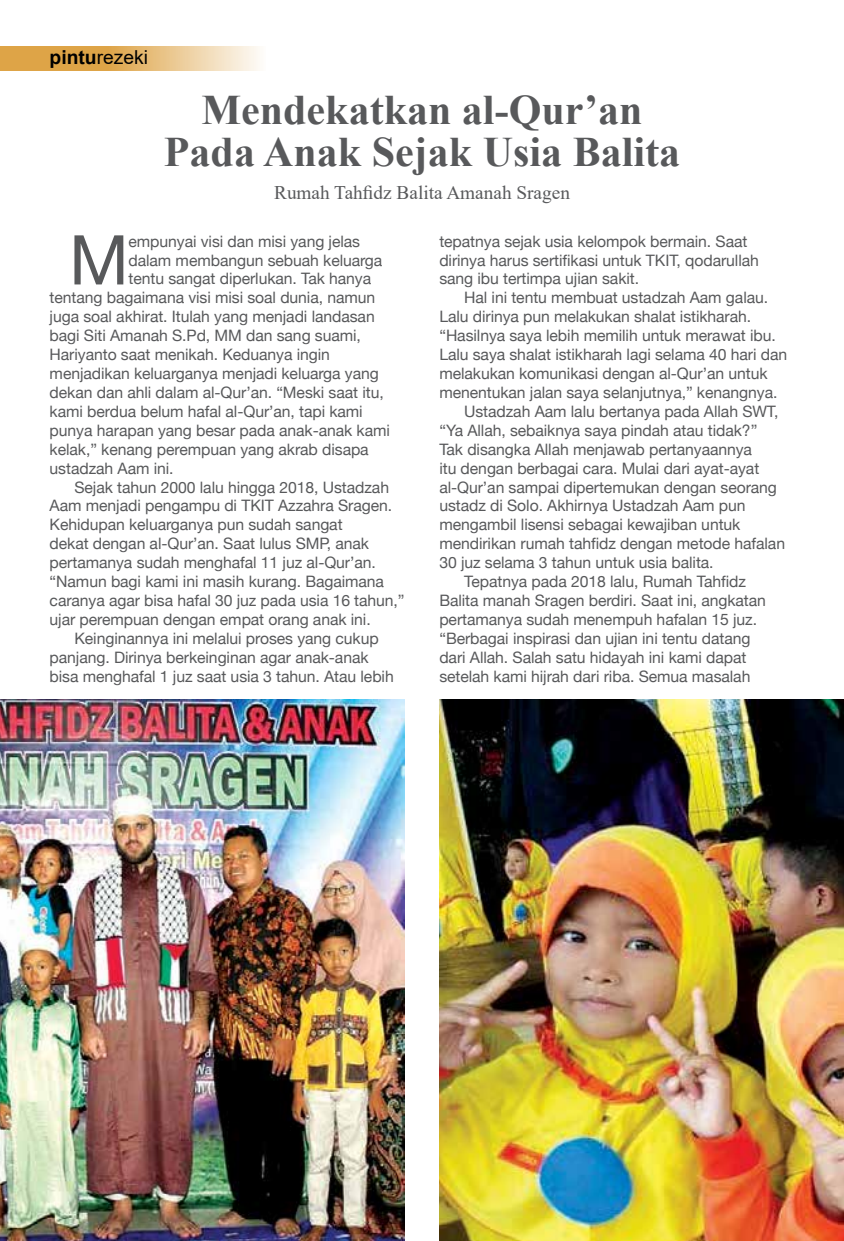
<style>
.page{position:relative;width:844px;height:1241px;background:#fff}
.page>*{position:absolute;margin:0;border:0;box-sizing:border-box;transform-origin:0 0}
.t1{font:68.77px "Helvetica Neue";color:#58595b}
.t2{font:700 42px/42px "Times New Roman";color:#58595b;text-align:center}
.t3{font:19.25px "Times New Roman";color:#58595b}
.t4{font:19.25px "Arial";color:#000}
.t5{font:15.75px/18.9px "Helvetica Neue";letter-spacing:-.005em;color:#58595b}
.s1{font-weight:700}
</style>
<div class="page">
<svg style="left:0;top:46px;width:259px;height:25px;background:#e6bc79"></svg>
<img style="left:0;top:699px;width:404px;height:541px">
<img style="left:439px;top:699px;width:404px;height:541px">
<p class="t4" style="left:50px;top:44px;width:100px"><span class="s1">pintu</span>rezeki</p>
<h2 class="t2" style="left:164px;top:88px;width:517px">Mendekatkan al-Qur’an<br>Pada Anak Sejak Usia Balita</h2>
<p class="t3" style="left:274px;top:179px;width:297px">Rumah Tahfidz Balita Amanah Sragen</p>
<h1 class="t1" style="left:69px;top:219px;width:61px">M</h1>
<p class="t5" style="left:128px;top:231px;width:233px">empunyai visi dan misi yang jelas</p>
<p class="t5" style="left:128px;top:250px;width:255px">dalam membangun sebuah keluarga</p>
<p class="t5" style="left:128px;top:269px;width:244px">tentu sangat diperlukan. Tak hanya</p>
<p class="t5" style="left:50px;top:288px;width:327px">tentang bagaimana visi misi soal dunia, namun</p>
<p class="t5" style="left:50px;top:307px;width:326px">juga soal akhirat. Itulah yang menjadi landasan</p>
<p class="t5" style="left:50px;top:326px;width:313px">bagi Siti Amanah S.Pd, MM dan sang suami,</p>
<p class="t5" style="left:50px;top:345px;width:282px">Hariyanto saat menikah. Keduanya ingin</p>
<p class="t5" style="left:50px;top:364px;width:330px">menjadikan keluarganya menjadi keluarga yang</p>
<p class="t5" style="left:50px;top:382px;width:335px">dekan dan ahli dalam al-Qur’an. “Meski saat itu,</p>
<p class="t5" style="left:50px;top:401px;width:314px">kami berdua belum hafal al-Qur’an, tapi kami</p>
<p class="t5" style="left:50px;top:420px;width:342px">punya harapan yang besar pada anak-anak kami</p>
<p class="t5" style="left:50px;top:439px;width:320px">kelak,” kenang perempuan yang akrab disapa</p>
<p class="t5" style="left:50px;top:458px;width:125px">ustadzah Aam ini.</p>
<p class="t5" style="left:74px;top:477px;width:316px">Sejak tahun 2000 lalu hingga 2018, Ustadzah</p>
<p class="t5" style="left:50px;top:496px;width:344px">Aam menjadi pengampu di TKIT Azzahra Sragen.</p>
<p class="t5" style="left:50px;top:515px;width:294px">Kehidupan keluarganya pun sudah sangat</p>
<p class="t5" style="left:50px;top:534px;width:321px">dekat dengan al-Qur’an. Saat lulus SMP, anak</p>
<p class="t5" style="left:50px;top:553px;width:328px">pertamanya sudah menghafal 11 juz al-Qur’an.</p>
<p class="t5" style="left:50px;top:571px;width:336px">“Namun bagi kami ini masih kurang. Bagaimana</p>
<p class="t5" style="left:50px;top:590px;width:356px">caranya agar bisa hafal 30 juz pada usia 16 tahun,”</p>
<p class="t5" style="left:50px;top:609px;width:322px">ujar perempuan dengan empat orang anak ini.</p>
<p class="t5" style="left:74px;top:628px;width:305px">Keinginannya ini melalui proses yang cukup</p>
<p class="t5" style="left:50px;top:647px;width:320px">panjang. Dirinya berkeinginan agar anak-anak</p>
<p class="t5" style="left:50px;top:666px;width:345px">bisa menghafal 1 juz saat usia 3 tahun. Atau lebih</p>
<p class="t5" style="left:439px;top:231px;width:321px">tepatnya sejak usia kelompok bermain. Saat dirinya harus sertifikasi untuk TKIT, qodarullah sang ibu tertimpa ujian sakit.</p>
<p class="t5" style="left:464px;top:288px;width:305px">Hal ini tentu membuat ustadzah Aam galau.</p>
<p class="t5" style="left:439px;top:307px;width:313px">Lalu dirinya pun melakukan shalat istikharah.</p>
<p class="t5" style="left:439px;top:326px;width:338px">“Hasilnya saya lebih memilih untuk merawat ibu.</p>
<p class="t5" style="left:439px;top:345px;width:349px">Lalu saya shalat istikharah lagi selama 40 hari dan</p>
<p class="t5" style="left:439px;top:364px;width:329px">melakukan komunikasi dengan al-Qur’an untuk</p>
<p class="t5" style="left:439px;top:382px;width:339px">menentukan jalan saya selanjutnya,” kenangnya.</p>
<p class="t5" style="left:464px;top:401px;width:316px">Ustadzah Aam lalu bertanya pada Allah SWT,</p>
<p class="t5" style="left:439px;top:420px;width:319px">“Ya Allah, sebaiknya saya pindah atau tidak?”</p>
<p class="t5" style="left:439px;top:439px;width:314px">Tak disangka Allah menjawab pertanyaannya</p>
<p class="t5" style="left:439px;top:458px;width:321px">itu dengan berbagai cara. Mulai dari ayat-ayat</p>
<p class="t5" style="left:439px;top:477px;width:339px">al-Qur’an sampai dipertemukan dengan seorang</p>
<p class="t5" style="left:439px;top:496px;width:308px">ustadz di Solo. Akhirnya Ustadzah Aam pun</p>
<p class="t5" style="left:439px;top:515px;width:302px">mengambil lisensi sebagai kewajiban untuk</p>
<p class="t5" style="left:439px;top:534px;width:347px">mendirikan rumah tahfidz dengan metode hafalan</p>
<p class="t5" style="left:439px;top:553px;width:276px">30 juz selama 3 tahun untuk usia balita.</p>
<p class="t5" style="left:464px;top:571px;width:283px">Tepatnya pada 2018 lalu, Rumah Tahfidz</p>
<p class="t5" style="left:439px;top:590px;width:328px">Balita manah Sragen berdiri. Saat ini, angkatan</p>
<p class="t5" style="left:439px;top:609px;width:319px">pertamanya sudah menempuh hafalan 15 juz.</p>
<p class="t5" style="left:439px;top:628px;width:312px">“Berbagai inspirasi dan ujian ini tentu datang</p>
<p class="t5" style="left:439px;top:647px;width:308px">dari Allah. Salah satu hidayah ini kami dapat</p>
<p class="t5" style="left:439px;top:666px;width:312px">setelah kami hijrah dari riba. Semua masalah</p>
</div>
